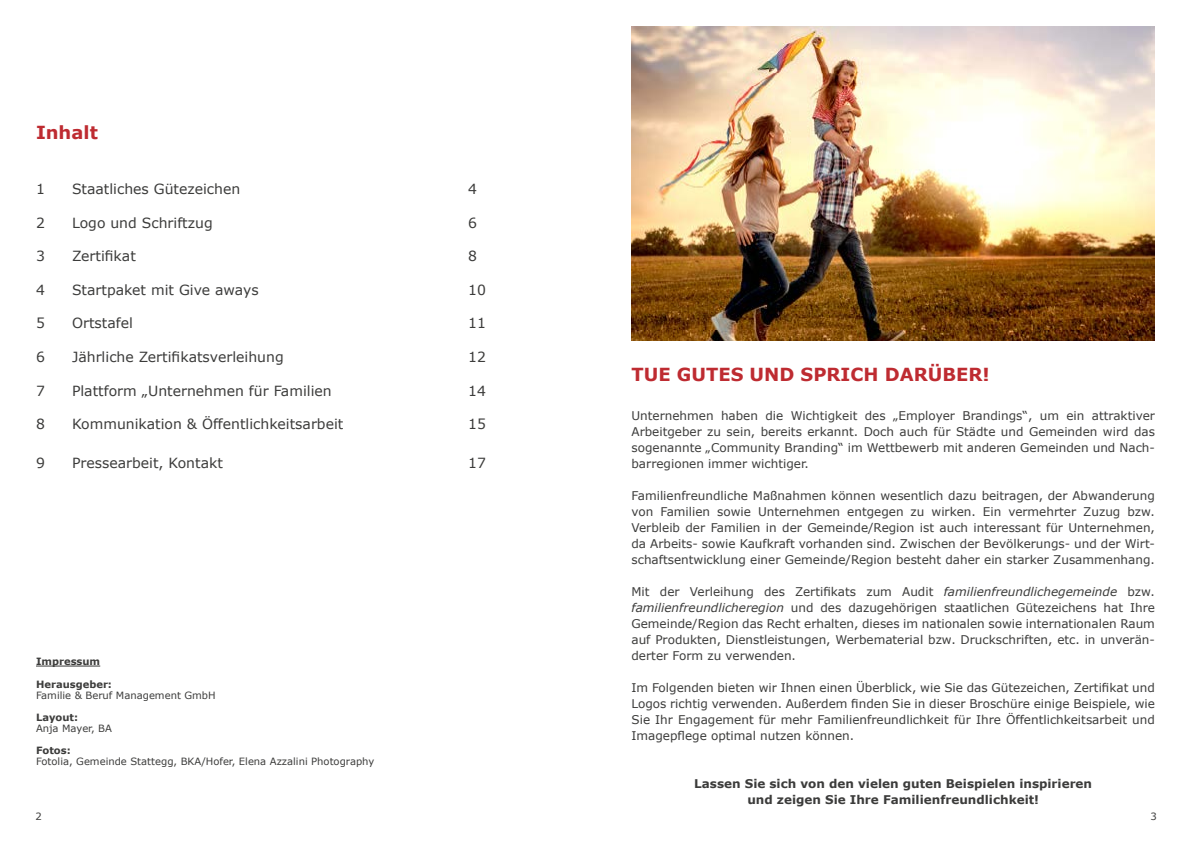
<style>
.page{position:relative;width:1191px;height:842px;background:#fff}
.page>*{position:absolute;margin:0;border:0;box-sizing:border-box;transform-origin:0 0}
.t1{font:700 18px "Verdana";color:#be2b31}
.t2{font:14px "Verdana";color:#3c3c3b}
.t3{font:12px/16px "Verdana";color:#3c3c3b;text-align:justify}
.t4{font:700 12px/16px "Verdana";color:#3c3c3b;text-align:center}
.t5{font:10px "Verdana";color:#3c3c3b}
.t6{font:700 10px "Verdana";color:#3c3c3b}
.s1{font-style:italic}
</style>
<div class="page">
<hr style="left:36px;top:665px;width:64px;height:1px;background:#3c3c3b">
<img style="left:631px;top:27px;width:524px;height:313px">
<h1 class="t1" style="left:36px;top:121px;width:63px">Inhalt</h1>
<p class="t2" style="left:36px;top:180px;width:10px">1</p>
<p class="t2" style="left:72px;top:180px;width:170px">Staatliches Gütezeichen</p>
<p class="t2" style="left:468px;top:180px;width:10px">4</p>
<p class="t2" style="left:36px;top:214px;width:10px">2</p>
<p class="t2" style="left:72px;top:214px;width:142px">Logo und Schriftzug</p>
<p class="t2" style="left:468px;top:214px;width:10px">6</p>
<p class="t2" style="left:36px;top:247px;width:10px">3</p>
<p class="t2" style="left:72px;top:247px;width:65px">Zertifikat</p>
<p class="t2" style="left:468px;top:247px;width:10px">8</p>
<p class="t2" style="left:36px;top:281px;width:10px">4</p>
<p class="t2" style="left:72px;top:281px;width:188px">Startpaket mit Give aways</p>
<p class="t2" style="left:468px;top:281px;width:19px">10</p>
<p class="t2" style="left:36px;top:314px;width:10px">5</p>
<p class="t2" style="left:72px;top:314px;width:62px">Ortstafel</p>
<p class="t2" style="left:468px;top:314px;width:19px">11</p>
<p class="t2" style="left:36px;top:348px;width:10px">6</p>
<p class="t2" style="left:72px;top:348px;width:213px">Jährliche Zertifikatsverleihung</p>
<p class="t2" style="left:468px;top:348px;width:19px">12</p>
<p class="t2" style="left:36px;top:382px;width:10px">7</p>
<p class="t2" style="left:72px;top:382px;width:261px">Plattform „Unternehmen für Familien</p>
<p class="t2" style="left:468px;top:382px;width:19px">14</p>
<p class="t2" style="left:36px;top:415px;width:10px">8</p>
<p class="t2" style="left:72px;top:415px;width:273px">Kommunikation &amp; Öffentlichkeitsarbeit</p>
<p class="t2" style="left:468px;top:415px;width:19px">15</p>
<p class="t2" style="left:36px;top:454px;width:10px">9</p>
<p class="t2" style="left:72px;top:454px;width:152px">Pressearbeit, Kontakt</p>
<p class="t2" style="left:468px;top:454px;width:19px">17</p>
<p class="t6" style="left:36px;top:655px;width:66px">Impressum</p>
<p class="t6" style="left:36px;top:678px;width:77px">Herausgeber:</p>
<p class="t5" style="left:36px;top:689px;width:181px">Familie &amp; Beruf Management GmbH</p>
<p class="t6" style="left:36px;top:711px;width:44px">Layout:</p>
<p class="t5" style="left:36px;top:722px;width:77px">Anja Mayer, BA</p>
<p class="t6" style="left:36px;top:744px;width:36px">Fotos:</p>
<p class="t5" style="left:36px;top:755px;width:340px">Fotolia, Gemeinde Stattegg, BKA/Hofer, Elena Azzalini Photography</p>
<h1 class="t1" style="left:631px;top:363px;width:360px">TUE GUTES UND SPRICH DARÜBER!</h1>
<p class="t3" style="left:631px;top:407px;width:525px">Unternehmen haben die Wichtigkeit des „Employer Brandings“, um ein attraktiver Arbeitgeber zu sein, bereits erkannt. Doch auch für Städte und Gemeinden wird das sogenannte „Community Branding“ im Wettbewerb mit anderen Gemeinden und Nach&shy;barregionen immer wichtiger.</p>
<p class="t3" style="left:631px;top:487px;width:525px">Familienfreundliche Maßnahmen können wesentlich dazu beitragen, der Abwanderung von Familien sowie Unternehmen entgegen zu wirken. Ein vermehrter Zuzug bzw.<br>Verbleib der Familien in der Gemeinde/Region ist auch interessant für Unternehmen, da Arbeits- sowie Kaufkraft vorhanden sind. Zwischen der Bevölkerungs- und der Wirt&shy;schaftsentwicklung einer Gemeinde/Region besteht daher ein starker Zusammenhang.</p>
<p class="t3" style="left:631px;top:583px;width:525px">Mit der Verleihung des Zertifikats zum Audit <span class="s1">familienfreundlichegemeinde</span> bzw. <span class="s1">familienfreundlicheregion</span> und des dazugehörigen staatlichen Gütezeichens hat Ihre Gemeinde/Region das Recht erhalten, dieses im nationalen sowie internationalen Raum auf Produkten, Dienstleistungen, Werbematerial bzw. Druckschriften, etc. in unverän&shy;derter Form zu verwenden.</p>
<p class="t3" style="left:631px;top:679px;width:525px">Im Folgenden bieten wir Ihnen einen Überblick, wie Sie das Gütezeichen, Zertifikat und Logos richtig verwenden. Außerdem finden Sie in dieser Broschüre einige Beispiele, wie Sie Ihr Engagement für mehr Familienfreundlichkeit für Ihre Öffentlichkeitsarbeit und Imagepflege optimal nutzen können.</p>
<p class="t4" style="left:694px;top:775px;width:399px">Lassen Sie sich von den vielen guten Beispielen inspirieren und zeigen Sie Ihre Familienfreundlichkeit!</p>
<p class="t5" style="left:35px;top:809px;width:8px">2</p>
<p class="t5" style="left:1150px;top:809px;width:8px">3</p>
</div>
